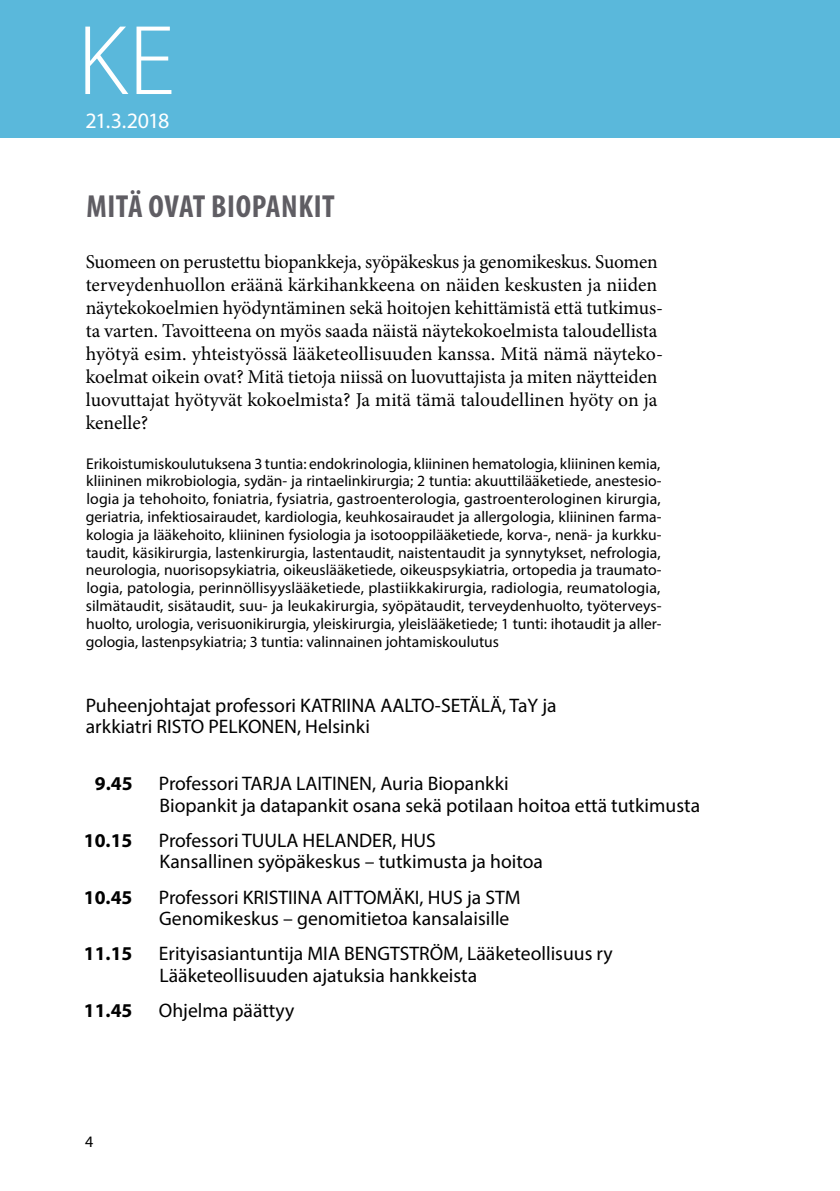
<style>
.page{position:relative;width:840px;height:1191px;background:#fff}
.page>*{position:absolute;margin:0;border:0;box-sizing:border-box;transform-origin:0 0}
.t1{font:300 100px "Myriad Pro";color:#fff}
.t2{font:700 condensed 32px "Myriad Pro";letter-spacing:.02em;color:#5f5d63}
.t3{font:22px "Myriad Pro";letter-spacing:-.05em;color:#fff}
.t4{font:19.6px/23px "Minion Pro";letter-spacing:-.005em;color:#000}
.t5{font:19.6px/21.6px "Myriad Pro";color:#000}
.t6{font:700 19.6px "Myriad Pro";color:#000}
.t7{font:16px "Myriad Pro";color:#000}
.t8{font:15.6px/17.8px "Myriad Pro";color:#000;text-align:justify}
</style>
<div class="page">
<div style="left:0;top:0;width:839px;height:138px;background:#5ab8db"></div>
<hr style="left:839px;top:0;width:1px;height:138px;background:#5ab8db">
<h1 class="t1" style="left:77px;top:0;width:99px">KE</h1>
<h3 class="t3" style="left:85px;top:107px;width:85px">21.3.2018</h3>
<h2 class="t2" style="left:86px;top:186px;width:250px">MITÄ OVAT BIOPANKIT</h2>
<p class="t4" style="left:86px;top:250px;width:578px">Suomeen on perustettu biopankkeja, syöpäkeskus ja genomikeskus. Suomen terveydenhuollon eräänä kärkihankkeena on näiden keskusten ja niiden näytekokoelmien hyödyntäminen sekä hoitojen kehittämistä että tutkimus&shy;ta varten. Tavoitteena on myös saada näistä näytekokoelmista taloudellista hyötyä esim. yhteistyössä lääketeollisuuden kanssa. Mitä nämä näyteko&shy;koelmat oikein ovat? Mitä tietoja niissä on luovuttajista ja miten näytteiden luovuttajat hyötyvät kokoelmista? Ja mitä tämä taloudellinen hyöty on ja kenelle?</p>
<p class="t8" style="left:86px;top:454px;width:577px">Erikoistumiskoulutuksena 3 tuntia: endokrinologia, kliininen hematologia, kliininen kemia, kliininen mikrobiologia, sydän- ja rintaelinkirurgia; 2 tuntia: akuuttilääketiede, anestesio&shy;logia ja tehohoito, foniatria, fysiatria, gastroenterologia, gastroenterologinen kirurgia, geriatria, infektiosairaudet, kardiologia, keuhkosairaudet ja allergologia, kliininen farma&shy;kologia ja lääkehoito, kliininen fysiologia ja isotooppilääketiede, korva-, nenä- ja kurkku&shy;taudit, käsikirurgia, lastenkirurgia, lastentaudit, naistentaudit ja synnytykset, nefrologia, neurologia, nuorisopsykiatria, oikeuslääketiede, oikeuspsykiatria, ortopedia ja traumato&shy;logia, patologia, perinnöllisyyslääketiede, plastiikkakirurgia, radiologia, reumatologia, silmätaudit, sisätaudit, suu- ja leukakirurgia, syöpätaudit, terveydenhuolto, työterveys&shy;huolto, urologia, verisuonikirurgia, yleiskirurgia, yleislääketiede; 1 tunti: ihotaudit ja aller&shy;gologia, lastenpsykiatria; 3 tuntia: valinnainen johtamiskoulutus</p>
<p class="t5" style="left:86px;top:694px;width:472px">Puheenjohtajat professori KATRIINA AALTO-SETÄLÄ, TaY ja arkkiatri RISTO PELKONEN, Helsinki</p>
<p class="t6" style="left:95px;top:770px;width:39px">9.45</p>
<p class="t5" style="left:159px;top:772px;width:542px">Professori TARJA LAITINEN, Auria Biopankki<br>Biopankit ja datapankit osana sekä potilaan hoitoa että tutkimusta</p>
<p class="t6" style="left:84px;top:827px;width:50px">10.15</p>
<p class="t5" style="left:159px;top:829px;width:385px">Professori TUULA HELANDER, HUS<br>Kansallinen syöpäkeskus – tutkimusta ja hoitoa</p>
<p class="t6" style="left:84px;top:884px;width:50px">10.45</p>
<p class="t5" style="left:159px;top:886px;width:363px">Professori KRISTIINA AITTOMÄKI, HUS ja STM<br>Genomikeskus – genomitietoa kansalaisille</p>
<p class="t6" style="left:84px;top:941px;width:50px">11.15</p>
<p class="t5" style="left:159px;top:942px;width:455px">Erityisasiantuntija MIA BENGTSTRÖM, Lääketeollisuus ry<br>Lääketeollisuuden ajatuksia hankkeista</p>
<p class="t6" style="left:84px;top:997px;width:50px">11.45</p>
<p class="t5" style="left:159px;top:999px;width:137px">Ohjelma päättyy</p>
<p class="t7" style="left:85px;top:1132px;width:10px">4</p>
</div>
